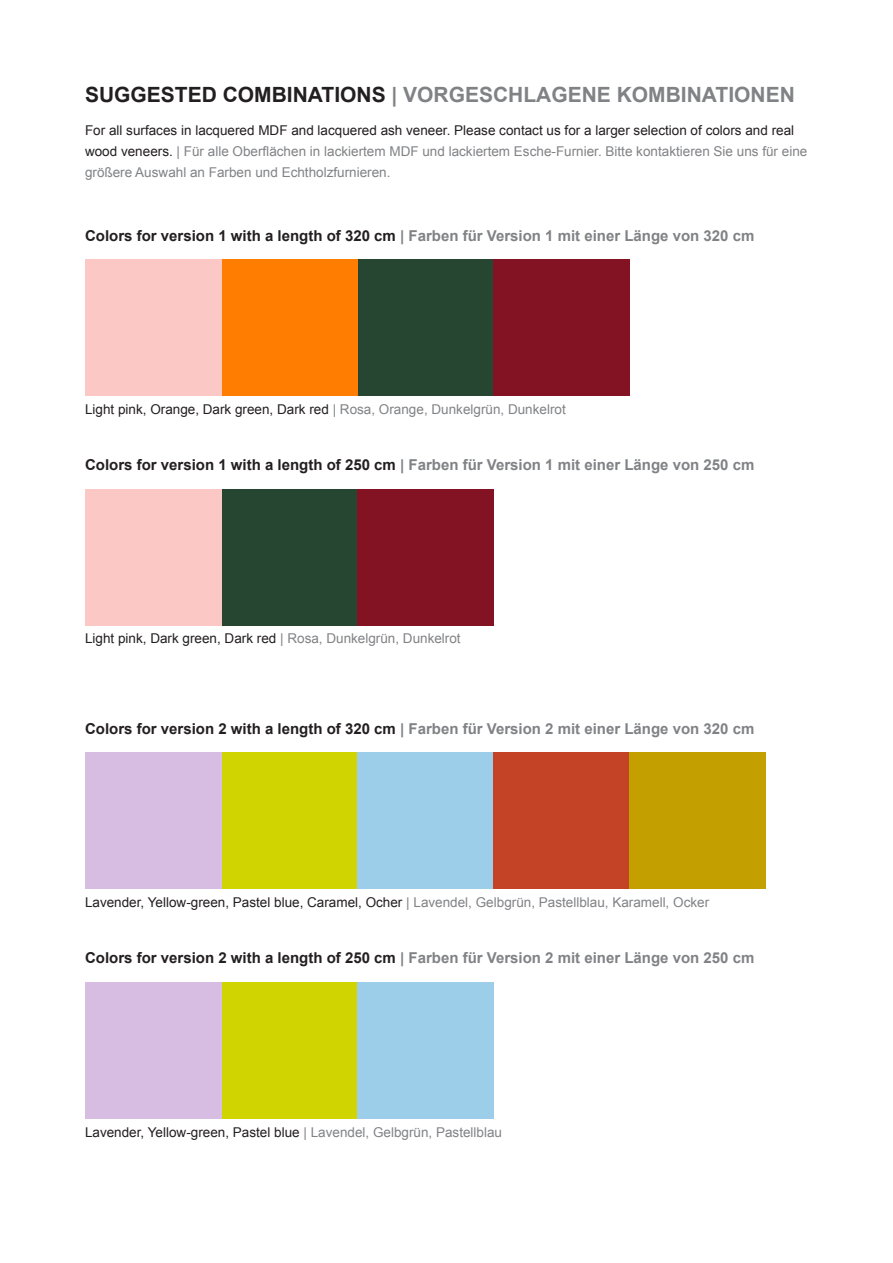
<style>
.page{position:relative;width:893px;height:1263px;background:#fff}
.page>*{position:absolute;margin:0;border:0;box-sizing:border-box;transform-origin:0 0}
.t1{font:700 21px "Arial";color:#808285}
.t2{font:700 15px "Arial";color:#808285}
.t3{font:13.5px "Arial";color:#231f20}
.t4{font:13.5px/21px "Arial";color:#808285}
.s1{color:#231f20}
.s2{color:#808285}
</style>
<div class="page">
<div style="left:357px;top:259px;width:136px;height:136px;background:#274631"></div>
<div style="left:221px;top:489px;width:136px;height:136px;background:#274631"></div>
<div style="left:221px;top:753px;width:136px;height:136px;background:#d0d400"></div>
<div style="left:221px;top:982px;width:136px;height:136px;background:#d0d400"></div>
<div style="left:85px;top:753px;width:136px;height:136px;background:#d8bde3"></div>
<div style="left:85px;top:982px;width:136px;height:136px;background:#d8bde3"></div>
<div style="left:357px;top:753px;width:136px;height:136px;background:#9ccde9"></div>
<div style="left:357px;top:982px;width:136px;height:136px;background:#9ccde9"></div>
<div style="left:493px;top:259px;width:136px;height:136px;background:#831223"></div>
<div style="left:357px;top:489px;width:136px;height:136px;background:#831223"></div>
<div style="left:221px;top:259px;width:136px;height:136px;background:#ff7d00"></div>
<div style="left:85px;top:259px;width:136px;height:136px;background:#fcc8c6"></div>
<div style="left:85px;top:489px;width:136px;height:136px;background:#fcc8c6"></div>
<div style="left:493px;top:753px;width:136px;height:136px;background:#c44326"></div>
<div style="left:629px;top:753px;width:136px;height:136px;background:#c49f00"></div>
<p class="t1" style="left:85px;top:80px;width:711px"><span class="s1">SUGGESTED COMBINATIONS</span> | VORGESCHLAGENE KOMBINATIONEN</p>
<p class="t4" style="left:85px;top:120px;width:724px"><span class="s1">For all surfaces in lacquered MDF and lacquered ash veneer. Please contact us for a larger selection of colors and real wood veneers.</span> | Für alle Oberflächen in lackiertem MDF und lackiertem Esche-Furnier. Bitte kontaktieren Sie uns für eine größere Auswahl an Farben und Echtholzfurnieren.</p>
<p class="t2" style="left:85px;top:225px;width:671px"><span class="s1">Colors for version 1 with a length of 320 cm</span> | Farben für Version 1 mit einer Länge von 320 cm</p>
<p class="t3" style="left:85px;top:400px;width:482px">Light pink, Orange, Dark green, Dark red <span class="s2">| Rosa, Orange, Dunkelgrün, Dunkelrot</span></p>
<p class="t2" style="left:85px;top:455px;width:671px"><span class="s1">Colors for version 1 with a length of 250 cm</span> | Farben für Version 1 mit einer Länge von 250 cm</p>
<p class="t3" style="left:85px;top:630px;width:377px">Light pink, Dark green, Dark red <span class="s2">| Rosa, Dunkelgrün, Dunkelrot</span></p>
<p class="t2" style="left:85px;top:719px;width:671px"><span class="s1">Colors for version 2 with a length of 320 cm</span> | Farben für Version 2 mit einer Länge von 320 cm</p>
<p class="t3" style="left:85px;top:893px;width:626px">Lavender, Yellow-green, Pastel blue, Caramel, Ocher <span class="s2">| Lavendel, Gelbgrün, Pastellblau, Karamell, Ocker</span></p>
<p class="t2" style="left:85px;top:948px;width:671px"><span class="s1">Colors for version 2 with a length of 250 cm</span> | Farben für Version 2 mit einer Länge von 250 cm</p>
<p class="t3" style="left:85px;top:1123px;width:419px">Lavender, Yellow-green, Pastel blue <span class="s2">| Lavendel, Gelbgrün, Pastellblau</span></p>
</div>
